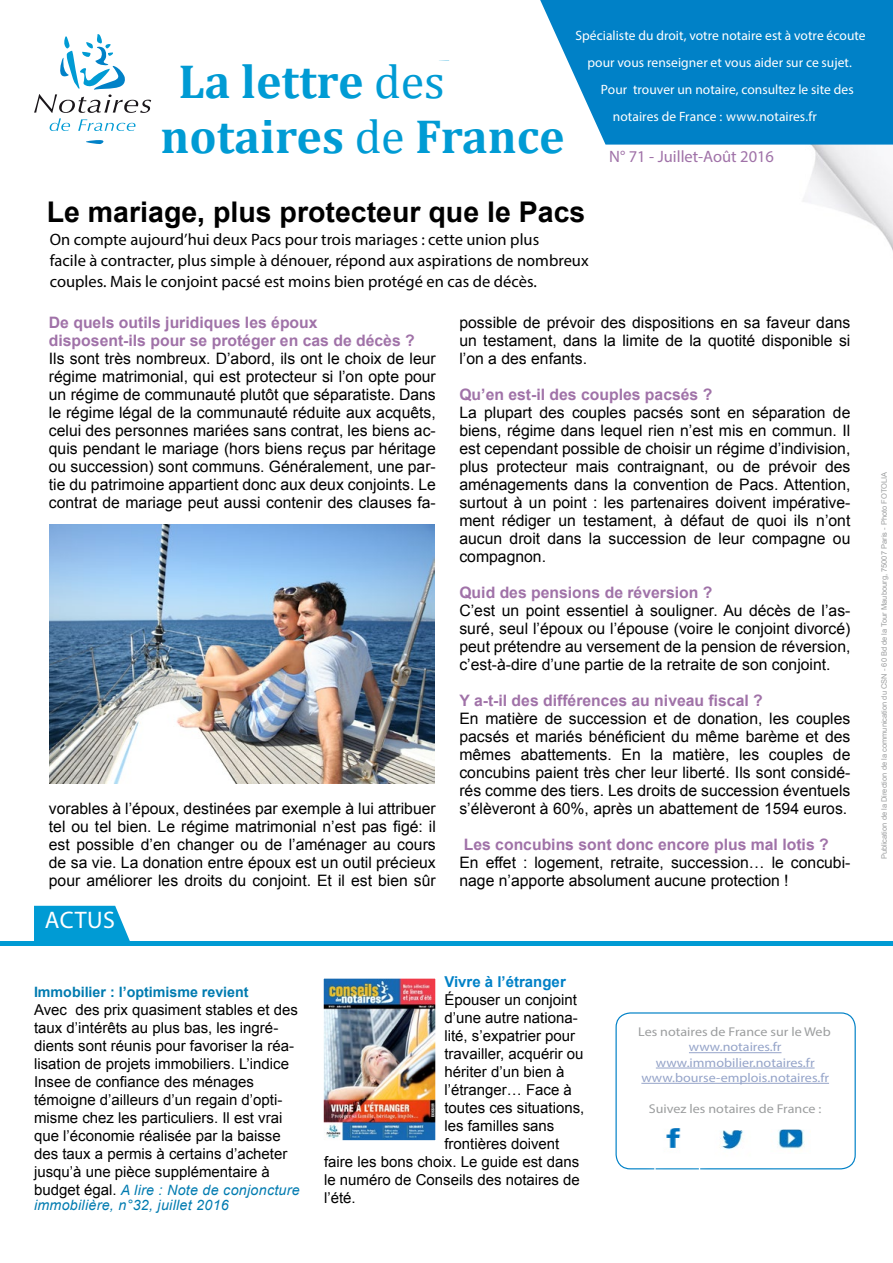
<style>
.page{position:relative;width:893px;height:1263px;background:#fff}
.page>*{position:absolute;margin:0;border:0;box-sizing:border-box;transform-origin:0 0}
.t1{font:700 52.5px/63px "Cambria";color:#009bd4}
.t2{font:700 48px/55.5px "Cambria";color:#009bd4}
.t3{font:700 28.5px "Arial";color:#000}
.t4{font:24px "Myriad Pro";letter-spacing:.02em;color:#fff}
.t5{font:16.5px/21px "Myriad Pro";color:#000}
.t6{font:16.5px "Myriad Pro";color:#a072a8}
.t7{font:15.75px/18px "Arial";color:#000;text-align:justify}
.t8{font:700 15.75px/18px "Arial";color:#a072a8}
.t9{font:15px/18px "Arial";color:#000}
.t10{font:700 15px "Arial";color:#0081c7}
.t11{font:italic 14.25px/15px "Arial";letter-spacing:.02em;color:#007bb0}
.t12{font:700 14.25px "Arial";color:#007bb0}
.t13{font:13.5px/27px "Myriad Pro";letter-spacing:.005em;color:#fff;text-align:center}
.t14{font:12.75px/15.3px "Myriad Pro";color:#95a4c9;text-align:center;scale:1.1 1}
.t15{font:12.75px "Myriad Pro";color:#9c9e9f;scale:1.1 1}
.t16{font:7.5px "Arial";color:#9c9e9f}
.s1{font-weight:400}
.s2{font-style:normal;font-size:15px;color:#000}
</style>
<div class="page">
<svg style="left:34px;top:906px;width:96px;height:35px;background:#13a2d7"></svg>
<hr style="left:0;top:941px;width:893px;height:4px;background:#009bd4">
<img style="left:803px;top:145px;width:90px;height:106px">
<svg style="left:34px;top:34px;width:117px;height:97px"></svg>
<svg style="left:86px;top:140px;width:18px;height:4px"></svg>
<div style="left:540px;top:0;width:353px;height:145px;background:#0081c7"></div>
<img style="left:325px;top:980px;width:109px;height:159px">
<div style="left:323px;top:978px;width:113px;height:163px;border:1px solid #fff"></div>
<img style="left:49px;top:524px;width:385px;height:260px">
<div style="left:161px;top:61px;width:407px;height:122px;background:#fff;border-radius:18px"></div>
<hr style="left:689px;top:1052px;width:92px;height:1px;background:#95a4c9">
<hr style="left:656px;top:1068px;width:159px;height:1px;background:#95a4c9">
<hr style="left:641px;top:1083px;width:188px;height:1px;background:#95a4c9">
<div style="left:615px;top:1012px;width:241px;height:157px;border:1px solid #0081c7;border-radius:14px"></div>
<div style="left:759px;top:1118px;width:68px;height:53px;background:#fff"></div>
<img style="left:778px;top:1131px;width:27px;height:18px">
<div style="left:769px;top:1128px;width:48px;height:34px;border:2px solid #fff"></div>
<div style="left:704px;top:1119px;width:60px;height:50px;background:#fff"></div>
<img style="left:720px;top:1131px;width:23px;height:19px">
<div style="left:645px;top:1117px;width:65px;height:65px;background:#fff"></div>
<img style="left:666px;top:1129px;width:15px;height:19px">
<h1 class="t1" style="left:196px;top:46px;width:298px">La Lettre de mon notaire</h1>
<h2 class="t2" style="left:161px;top:52px;width:405px;text-indent:18px">La lettre <span class="s1">des </span>notaires <span class="s1">de</span> France</h2>
<p class="t13" style="left:575px;top:22px;width:292px">Spécialiste du droit, votre notaire est à votre écoute pour vous renseigner et vous aider sur ce sujet.</p>
<p class="t13" style="left:613px;top:76px;width:242px;text-align:left;text-indent:-12px">Pour trouver un notaire, consultez le site des notaires de France : www.notaires.fr</p>
<p class="t6" style="left:609px;top:147px;width:166px">N° 71 - Juillet-Août 2016</p>
<h3 class="t3" style="left:47px;top:193px;width:540px">Le mariage, plus protecteur que le Pacs</h3>
<p class="t5" style="left:50px;top:229px;width:540px">On compte aujourd’hui deux Pacs pour trois mariages : cette union plus<br>facile à contracter, plus simple à dénouer, répond aux aspirations de nombreux couples. Mais le conjoint pacsé est moins bien protégé en cas de décès.</p>
<p class="t8" style="left:49px;top:314px;width:367px">De quels outils juridiques les époux disposent-ils pour se protéger en cas de décès ?</p>
<p class="t7" style="left:49px;top:350px;width:388px">Ils sont très nombreux. D’abord, ils ont le choix de leur régime matrimonial, qui est protecteur si l’on opte pour un régime de communauté plutôt que séparatiste. Dans le régime légal de la communauté réduite aux acquêts, celui des personnes mariées sans contrat, les biens ac&shy;quis pendant le mariage (hors biens reçus par héritage ou succession) sont communs. Généralement, une par&shy;tie du patrimoine appartient donc aux deux conjoints. Le contrat de mariage peut aussi contenir des clauses fa-</p>
<p class="t7" style="left:49px;top:800px;width:388px">vorables à l’époux, destinées par exemple à lui attribuer tel ou tel bien. Le régime matrimonial n’est pas figé: il est possible d’en changer ou de l’aménager au cours de sa vie. La donation entre époux est un outil précieux pour améliorer les droits du conjoint. Et il est bien sûr</p>
<h3 class="t4" style="left:45px;top:905px;width:69px">Actus</h3>
<p class="t7" style="left:459px;top:314px;width:393px">possible de prévoir des dispositions en sa faveur dans un testament, dans la limite de la quotité disponible si l’on a des enfants.</p>
<p class="t8" style="left:459px;top:386px;width:254px">Qu’en est-il des couples pacsés ?</p>
<p class="t7" style="left:459px;top:404px;width:393px">La plupart des couples pacsés sont en séparation de biens, régime dans lequel rien n’est mis en commun. Il est cependant possible de choisir un régime d’indivision, plus protecteur mais contraignant, ou de prévoir des aménagements dans la convention de Pacs. Attention, surtout à un point : les partenaires doivent impérative&shy;ment rédiger un testament, à défaut de quoi ils n’ont aucun droit dans la succession de leur compagne ou compagnon.</p>
<p class="t8" style="left:459px;top:584px;width:254px">Quid des pensions de réversion ?</p>
<p class="t7" style="left:459px;top:602px;width:393px">C’est un point essentiel à souligner. Au décès de l’as&shy;suré, seul l’époux ou l’épouse (voire le conjoint divorcé) peut prétendre au versement de la pension de réversion, c’est-à-dire d’une partie de la retraite de son conjoint.</p>
<p class="t8" style="left:459px;top:692px;width:305px">Y a-t-il des différences au niveau fiscal ?</p>
<p class="t7" style="left:459px;top:710px;width:393px">En matière de succession et de donation, les couples pacsés et mariés bénéficient du même barème et des mêmes abattements. En la matière, les couples de concubins paient très cher leur liberté. Ils sont considé&shy;rés comme des tiers. Les droits de succession éventuels s’élèveront à 60%, après un abattement de 1594 euros.</p>
<p class="t8" style="left:464px;top:836px;width:366px">Les concubins sont donc encore plus mal lotis ?</p>
<p class="t7" style="left:459px;top:854px;width:393px">En effet : logement, retraite, succession… le concubi&shy;nage n’apporte absolument aucune protection !</p>
<p class="t16" style="left:879px;top:859px;width:389px;rotate:-90deg">Publication de la Direction de la communication du CSN - 60 Bd de la Tour Maubourg, 75007 Paris - Photo FOTOLIA</p>
<p class="t12" style="left:34px;top:982px;width:216px">Immobilier : l’optimisme revient</p>
<p class="t9" style="left:34px;top:1001px;width:266px">Avec des prix quasiment stables et des taux d’intérêts au plus bas, les ingré&shy;dients sont réunis pour favoriser la réa&shy;lisation de projets immobiliers. L’indice Insee de confiance des ménages témoigne d’ailleurs d’un regain d’opti&shy;misme chez les particuliers. Il est vrai que l’économie réalisée par la baisse des taux a permis à certains d’acheter jusqu’à une pièce supplémentaire à</p>
<p class="t11" style="left:34px;top:1183px;width:267px"><span class="s2">budget égal.</span> A lire : Note de conjoncture immobilière, n°32, juillet 2016</p>
<p class="t10" style="left:444px;top:971px;width:123px">Vivre à l’étranger</p>
<p class="t9" style="left:444px;top:991px;width:134px">Épouser un conjoint</p>
<p class="t9" style="left:444px;top:1009px;width:135px">d’une autre nationa-</p>
<p class="t9" style="left:444px;top:1027px;width:132px">lité, s’expatrier pour</p>
<p class="t9" style="left:444px;top:1045px;width:141px">travailler, acquérir ou</p>
<p class="t9" style="left:444px;top:1063px;width:122px">hériter d’un bien à</p>
<p class="t9" style="left:444px;top:1081px;width:129px">l’étranger… Face à</p>
<p class="t9" style="left:444px;top:1099px;width:142px">toutes ces situations,</p>
<p class="t9" style="left:444px;top:1117px;width:112px">les familles sans</p>
<p class="t9" style="left:444px;top:1135px;width:117px">frontières doivent</p>
<p class="t9" style="left:324px;top:1153px;width:257px">faire les bons choix. Le guide est dans</p>
<p class="t9" style="left:324px;top:1171px;width:257px">le numéro de Conseils des notaires de</p>
<p class="t9" style="left:324px;top:1189px;width:33px">l’été.</p>
<p class="t15" style="left:638px;top:1024px;width:176px">Les notaires de France sur le Web</p>
<p class="t14" style="left:641px;top:1039px;width:172px">www.notaires.fr www.immobilier.notaires.fr www.bourse-emplois.notaires.fr</p>
<p class="t15" style="left:649px;top:1100px;width:158px">Suivez les notaires de France :</p>
</div>
